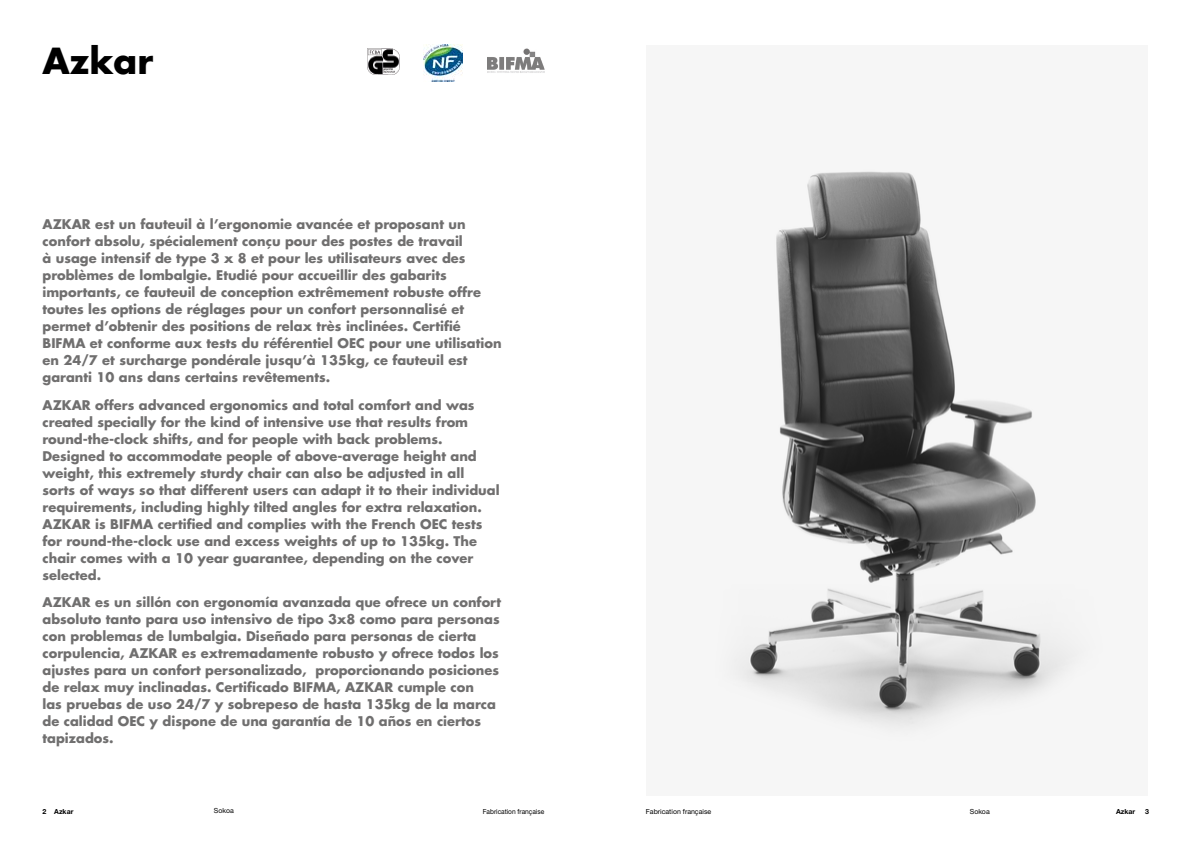
<style>
.page{position:relative;width:1191px;height:842px;background:#fff}
.page>*{position:absolute;margin:0;border:0;box-sizing:border-box;transform-origin:0 0}
.t1{font:700 35px "Futura Std";color:#000}
.t2{font:700 13px/17px "Futura Std";color:#706f6f}
.t3{font:7px "Helvetica Neue LT Std";color:#000}
.t4{font:7px "Helvetica Neue LT Std";color:#000;scale:.94 1}
.t5{font:700 7px "Helvetica Neue";color:#000}
</style>
<div class="page">
<img style="left:487px;top:48px;width:57px;height:25px">
<img style="left:423px;top:44px;width:39px;height:37px">
<img style="left:367px;top:49px;width:32px;height:25px">
<div style="left:646px;top:45px;width:502px;height:751px;background:#f6f6f6"></div>
<img style="left:743px;top:171px;width:322px;height:554px">
<h1 class="t1" style="left:43px;top:38px;width:112px">Azkar</h1>
<p class="t2" style="left:43px;top:215px;width:460px">AZKAR est un fauteuil à l’ergonomie avancée et proposant un confort absolu, spécialement conçu pour des postes de travail<br>à usage intensif de type 3 x 8 et pour les utilisateurs avec des problèmes de lombalgie. Etudié pour accueillir des gabarits importants, ce fauteuil de conception extrêmement robuste offre toutes les options de réglages pour un confort personnalisé et permet d’obtenir des positions de relax très inclinées. Certifié BIFMA et conforme aux tests du référentiel OEC pour une utilisation en 24/7 et surcharge pondérale jusqu’à 135kg, ce fauteuil est garanti 10 ans dans certains revêtements.</p>
<p class="t2" style="left:43px;top:396px;width:458px">AZKAR offers advanced ergonomics and total comfort and was created specially for the kind of intensive use that results from round-the-clock shifts, and for people with back problems.<br>Designed to accommodate people of above-average height and weight, this extremely sturdy chair can also be adjusted in all sorts of ways so that different users can adapt it to their individual requirements, including highly tilted angles for extra relaxation.<br>AZKAR is BIFMA certified and complies with the French OEC tests for round-the-clock use and excess weights of up to 135kg. The chair comes with a 10 year guarantee, depending on the cover selected.</p>
<p class="t2" style="left:43px;top:594px;width:460px">AZKAR es un sillón con ergonomía avanzada que ofrece un confort absoluto tanto para uso intensivo de tipo 3x8 como para personas con problemas de lumbalgia. Diseñado para personas de cierta corpulencia, AZKAR es extremadamente robusto y ofrece todos los ajustes para un confort personalizado, proporcionando posiciones de relax muy inclinadas. Certificado BIFMA, AZKAR cumple con<br>las pruebas de uso 24/7 y sobrepeso de hasta 135kg de la marca de calidad OEC y dispone de una garantía de 10 años en ciertos tapizados.</p>
<p class="t5" style="left:43px;top:807px;width:32px">2 Azkar</p>
<p class="t3" style="left:214px;top:806px;width:21px">Sokoa</p>
<p class="t4" style="left:483px;top:807px;width:67px">Fabrication française</p>
<p class="t3" style="left:646px;top:807px;width:67px">Fabrication française</p>
<p class="t3" style="left:969px;top:807px;width:21px">Sokoa</p>
<p class="t5" style="left:1116px;top:807px;width:21px">Azkar</p>
<p class="t5" style="left:1145px;top:807px;width:5px">3</p>
</div>
